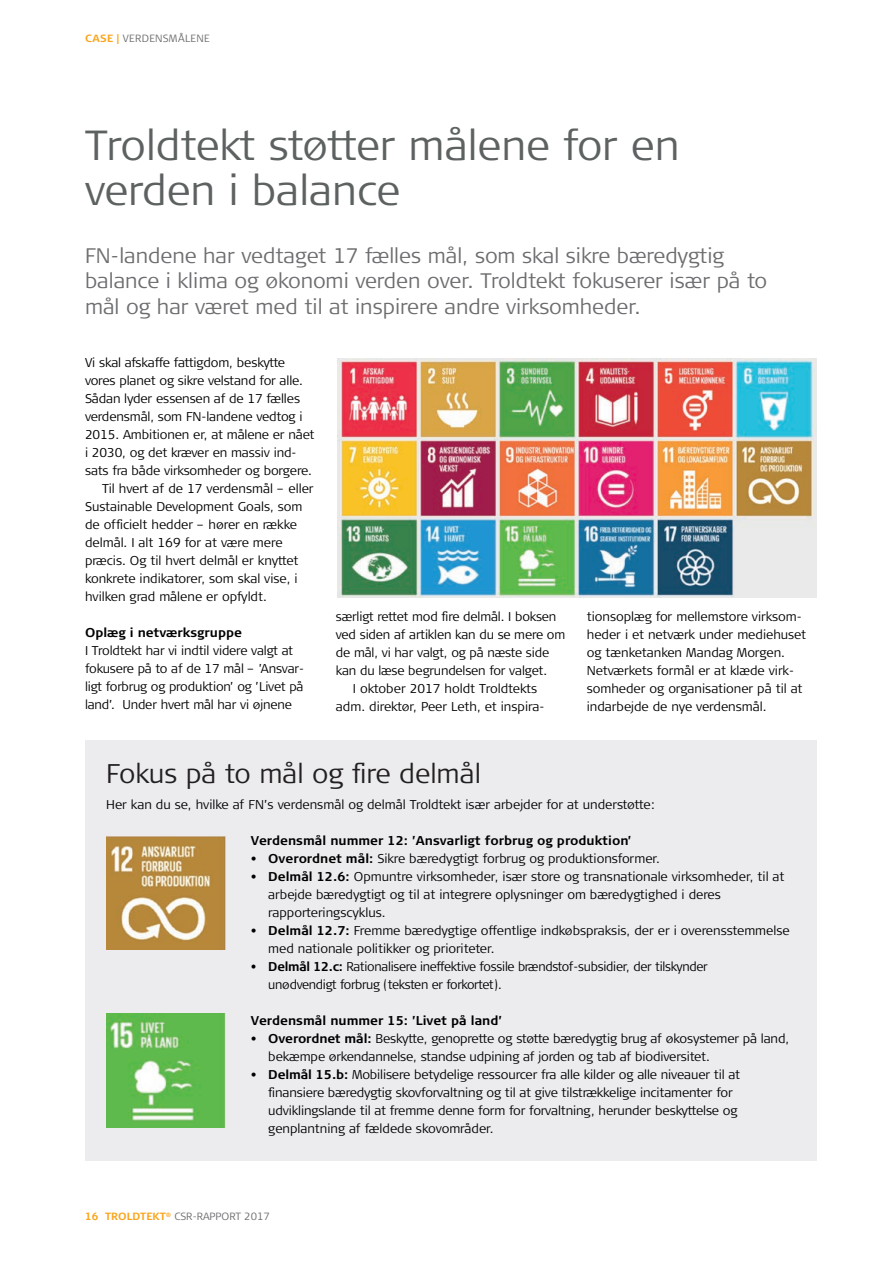
<style>
.page{position:relative;width:893px;height:1263px;background:#fff}
.page>*{position:absolute;margin:0;border:0;box-sizing:border-box;transform-origin:0 0}
.t1{font:300 42px/45px "Signa Column";color:#5d6162}
.t2{font:300 27px "Signa Column";color:#231f20}
.t3{font:300 21px/25.5px "Signa Column";color:#6c6d70}
.t4{font:300 12.75px/18px "Signa Column";letter-spacing:-.01em;color:#000001}
.t5{font:700 12.75px "Signa Column";color:#000001}
.t6{font:300 10.5px "Signa Column";color:#6c6d70}
.t7{font:300 10.5px "Signa Column";letter-spacing:.02em;color:#6c6d70}
.s1{font-weight:700;color:#f9a51b}
.s2{font-weight:700}
</style>
<div class="page">
<div style="left:85px;top:741px;width:731px;height:420px;background:#ececee"></div>
<img style="left:337px;top:358px;width:479px;height:240px">
<img style="left:106px;top:1014px;width:119px;height:114px">
<img style="left:106px;top:836px;width:119px;height:114px">
<p class="t7" style="left:85px;top:33px;width:126px"><span class="s1">CASE |</span> VERDENSMÅLENE</p>
<h1 class="t1" style="left:85px;top:123px;width:596px">Troldtekt støtter målene for en verden i balance</h1>
<h3 class="t3" style="left:85px;top:243px;width:684px">FN-landene har vedtaget 17 fælles mål, som skal sikre bæredygtig balance i klima og økonomi verden over. Troldtekt fokuserer især på to mål og har været med til at inspirere andre virksomheder.</h3>
<p class="t4" style="left:85px;top:354px;width:202px">Vi skal afskaffe fattigdom, beskytte</p>
<p class="t4" style="left:85px;top:372px;width:220px">vores planet og sikre velstand for alle.</p>
<p class="t4" style="left:85px;top:390px;width:217px">Sådan lyder essensen af de 17 fælles</p>
<p class="t4" style="left:85px;top:408px;width:219px">verdensmål, som FN-landene vedtog i</p>
<p class="t4" style="left:85px;top:426px;width:231px">2015. Ambitionen er, at målene er nået</p>
<p class="t4" style="left:85px;top:444px;width:213px">i 2030, og det kræver en massiv ind-</p>
<p class="t4" style="left:85px;top:462px;width:229px">sats fra både virksomheder og borgere.</p>
<p class="t4" style="left:102px;top:480px;width:213px">Til hvert af de 17 verdensmål – eller</p>
<p class="t4" style="left:85px;top:498px;width:219px">Sustainable Development Goals, som</p>
<p class="t4" style="left:85px;top:516px;width:213px">de officielt hedder – hører en række</p>
<p class="t4" style="left:85px;top:534px;width:199px">delmål. I alt 169 for at være mere</p>
<p class="t4" style="left:85px;top:552px;width:215px">præcis. Og til hvert delmål er knyttet</p>
<p class="t4" style="left:85px;top:570px;width:214px">konkrete indikatorer, som skal vise, i</p>
<p class="t4" style="left:85px;top:588px;width:183px">hvilken grad målene er opfyldt.</p>
<p class="t5" style="left:85px;top:625px;width:158px">Oplæg i netværksgruppe</p>
<p class="t4" style="left:85px;top:642px;width:221px">I Troldtekt har vi indtil videre valgt at fokusere på to af de 17 mål – ’Ansvar&shy;ligt forbrug og produktion’ og ’Livet på land’. Under hvert mål har vi øjnene</p>
<p class="t4" style="left:336px;top:607px;width:222px">særligt rettet mod fire delmål. I boksen</p>
<p class="t4" style="left:336px;top:625px;width:231px">ved siden af artiklen kan du se mere om</p>
<p class="t4" style="left:336px;top:643px;width:215px">de mål, vi har valgt, og på næste side</p>
<p class="t4" style="left:336px;top:661px;width:213px">kan du læse begrundelsen for valget.</p>
<p class="t4" style="left:353px;top:679px;width:186px">I oktober 2017 holdt Troldtekts</p>
<p class="t4" style="left:336px;top:697px;width:210px">adm. direktør, Peer Leth, et inspira-</p>
<p class="t4" style="left:587px;top:607px;width:221px">tionsoplæg for mellemstore virksom&shy;heder i et netværk under mediehuset og tænketanken Mandag Morgen.<br>Netværkets formål er at klæde virk&shy;somheder og organisationer på til at indarbejde de nye verdensmål.</p>
<h2 class="t2" style="left:106px;top:758px;width:376px">Fokus på to mål og fire delmål</h2>
<p class="t4" style="left:106px;top:796px;width:550px">Her kan du se, hvilke af FN’s verdensmål og delmål Troldtekt især arbejder for at understøtte:</p>
<p class="t5" style="left:251px;top:833px;width:382px">Verdensmål nummer 12: ’Ansvarligt forbrug og produktion’</p>
<p class="t4" style="left:251px;top:850px;width:411px">• <span class="s2">Overordnet mål:</span> Sikre bæredygtigt forbrug og produktionsformer.</p>
<p class="t4" style="left:268px;top:868px;width:518px;text-indent:-17px">• <span class="s2">Delmål 12.6:</span> Opmuntre virksomheder, især store og transnationale virksomheder, til at arbejde bæredygtigt og til at integrere oplysninger om bæredygtighed i deres rapporteringscyklus.</p>
<p class="t4" style="left:268px;top:922px;width:523px;text-indent:-17px">• <span class="s2">Delmål 12.7:</span> Fremme bæredygtige offentlige indkøbspraksis, der er i overensstemmelse med nationale politikker og prioriteter.</p>
<p class="t4" style="left:268px;top:958px;width:441px;text-indent:-17px">• <span class="s2">Delmål 12.c:</span> Rationalisere ineffektive fossile brændstof-subsidier, der tilskynder unødvendigt forbrug (teksten er forkortet).</p>
<p class="t5" style="left:251px;top:1013px;width:253px">Verdensmål nummer 15: ’Livet på land’</p>
<p class="t4" style="left:268px;top:1030px;width:522px;text-indent:-17px">• <span class="s2">Overordnet mål:</span> Beskytte, genoprette og støtte bæredygtig brug af økosystemer på land, bekæmpe ørkendannelse, standse udpining af jorden og tab af biodiversitet.</p>
<p class="t4" style="left:268px;top:1066px;width:473px;text-indent:-17px">• <span class="s2">Delmål 15.b:</span> Mobilisere betydelige ressourcer fra alle kilder og alle niveauer til at finansiere bæredygtig skovforvaltning og til at give tilstrækkelige incitamenter for udviklingslande til at fremme denne form for forvaltning, herunder beskyttelse og genplantning af fældede skovområder.</p>
<p class="t6" style="left:85px;top:1210px;width:186px"><span class="s1">16 TROLDTEKT</span><sup>®</sup> CSR-RAPPORT 2017</p>
</div>
